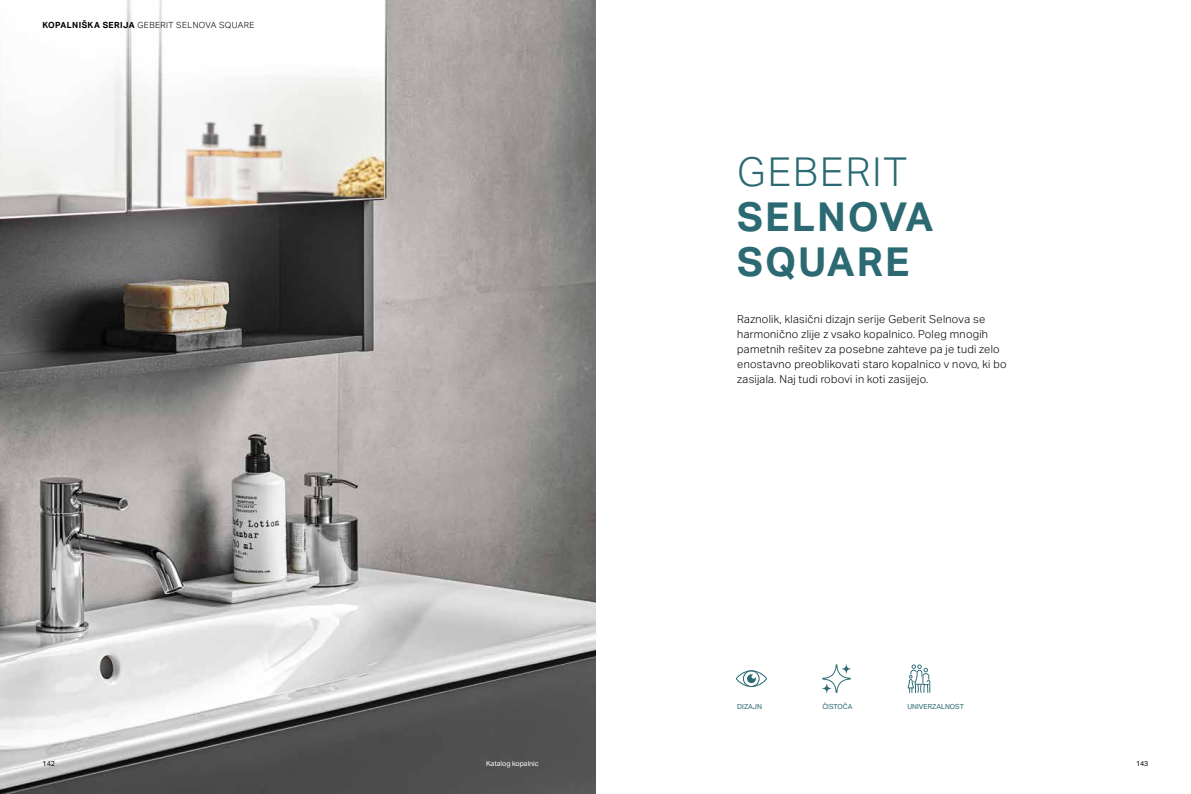
<style>
.page{position:relative;width:1191px;height:794px;background:#fff}
.page>*{position:absolute;margin:0;border:0;box-sizing:border-box;transform-origin:0 0}
.t1{font:700 40px/45px "Aktiv Grotesk Geberit";letter-spacing:.05em;color:#2b6a72}
.t2{font:300 40px "Aktiv Grotesk Geberit";letter-spacing:.05em;color:#2b6a72}
.t3{font:300 11px/15px "Aktiv Grotesk Geberit";letter-spacing:.025em;color:#000}
.t4{font:300 8.5px "Aktiv Grotesk Geberit";letter-spacing:.05em;color:#000}
.t5{font:7px "Aktiv Grotesk Geberit";color:#2b6a72}
.t6{font:7px "Aktiv Grotesk Geberit";color:#fff}
.t7{font:7px "Aktiv Grotesk Geberit";color:#000}
.s1{font-weight:700}
</style>
<div class="page">
<img style="left:0;top:0;width:595px;height:794px">
<svg style="left:736px;top:670px;width:31px;height:17px"></svg>
<svg style="left:822px;top:664px;width:28px;height:29px"></svg>
<svg style="left:822px;top:684px;width:9px;height:9px"></svg>
<svg style="left:842px;top:664px;width:8px;height:9px"></svg>
<svg style="left:907px;top:664px;width:23px;height:29px"></svg>
<p class="t4" style="left:43px;top:20px;width:213px"><span class="s1">KOPALNIŠKA SERIJA</span> GEBERIT SELNOVA SQUARE</p>
<h1 class="t2" style="left:737px;top:149px;width:171px">GEBERIT</h1>
<h1 class="t1" style="left:737px;top:193px;width:198px">SELNOVA<br>SQUARE</h1>
<p class="t3" style="left:737px;top:312px;width:271px">Raznolik, klasični dizajn serije Geberit Selnova se harmonično zlije z vsako kopalnico. Poleg mnogih pametnih rešitev za posebne zahteve pa je tudi zelo enostavno preoblikovati staro kopalnico v novo, ki bo zasijala. Naj tudi robovi in koti zasijejo.</p>
<p class="t5" style="left:737px;top:702px;width:26px">DIZAJN</p>
<p class="t5" style="left:822px;top:702px;width:32px">ČISTOČA</p>
<p class="t5" style="left:907px;top:702px;width:58px">UNIVERZALNOST</p>
<p class="t7" style="left:43px;top:759px;width:14px">142</p>
<p class="t6" style="left:486px;top:759px;width:54px">Katalog kopalnic</p>
<p class="t7" style="left:1136px;top:759px;width:14px">143</p>
</div>
